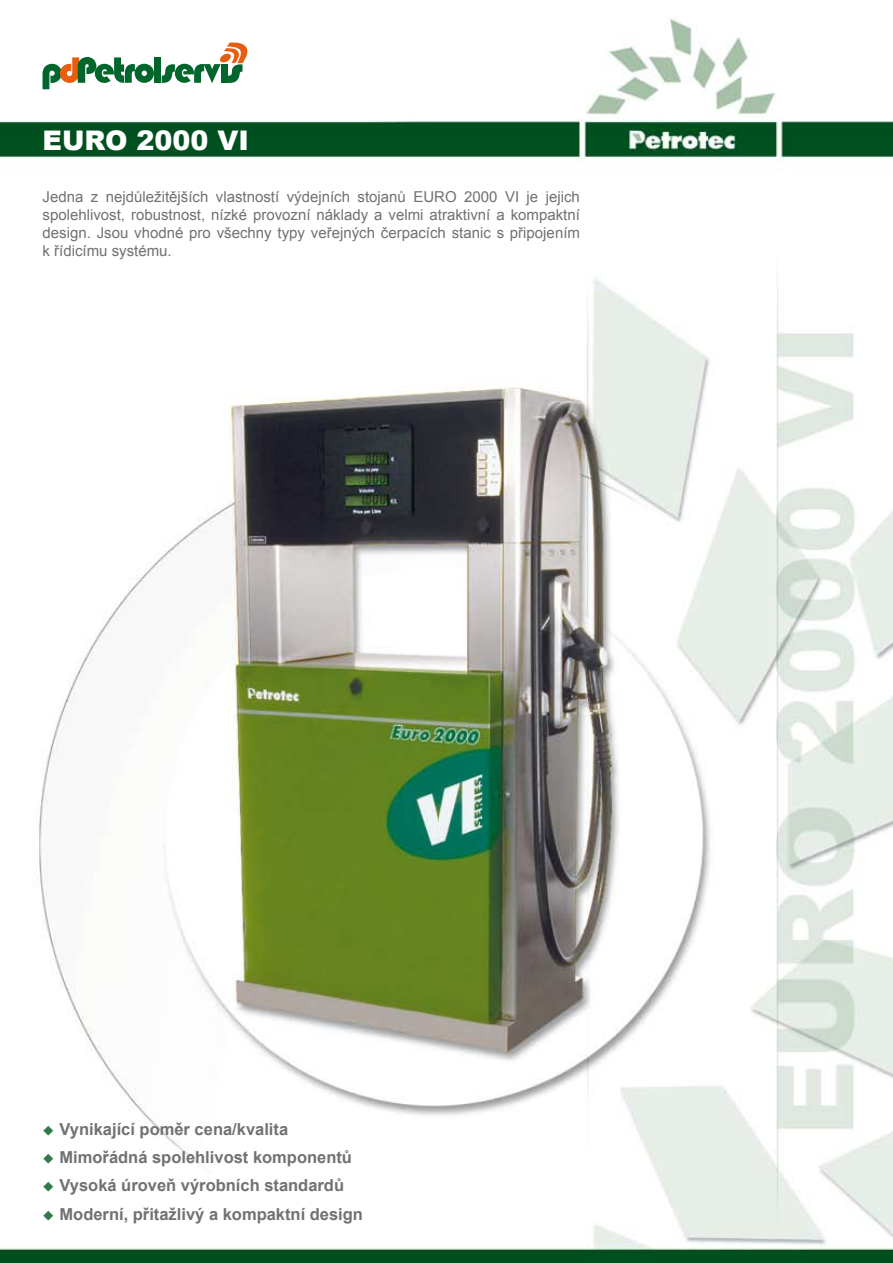
<style>
.page{position:relative;width:893px;height:1263px;background:#fff}
.page>*{position:absolute;margin:0;border:0;box-sizing:border-box;transform-origin:0 0}
.t1{font:900 27px "Arial";color:#fff}
.t2{font:700 16.5px/28.3px "Arial";color:#707173}
.t3{font:15px/18px "Arial";color:#707173;text-align:justify}
</style>
<div class="page">
<img style="left:0;top:18px;width:893px;height:1245px">
<svg style="left:43px;top:57px;width:111px;height:32px"></svg>
<div style="left:154px;top:58px;width:7px;height:25px;background:#00662c"></div>
<svg style="left:162px;top:43px;width:85px;height:40px"></svg>
<svg style="left:44px;top:1125px;width:9px;height:10px"></svg>
<svg style="left:44px;top:1153px;width:9px;height:10px"></svg>
<svg style="left:44px;top:1182px;width:9px;height:10px"></svg>
<svg style="left:44px;top:1210px;width:9px;height:10px"></svg>
<h1 class="t1" style="left:43px;top:121px;width:208px">EURO 2000 VI</h1>
<p class="t3" style="left:43px;top:188px;width:539px">Jedna z nejdůležitějších vlastností výdejních stojanů EURO 2000 VI je jejich spolehlivost, robustnost, nízké provozní náklady a velmi atraktivní a kompaktní design. Jsou vhodné pro všechny typy veřejných čerpacích stanic s připojením k řídicímu systému.</p>
<p class="t2" style="left:60px;top:1115px;width:305px">Vynikající poměr cena/kvalita Mimořádná spolehlivost komponentů Vysoká úroveň výrobních standardů Moderní, přitažlivý a kompaktní design</p>
</div>
